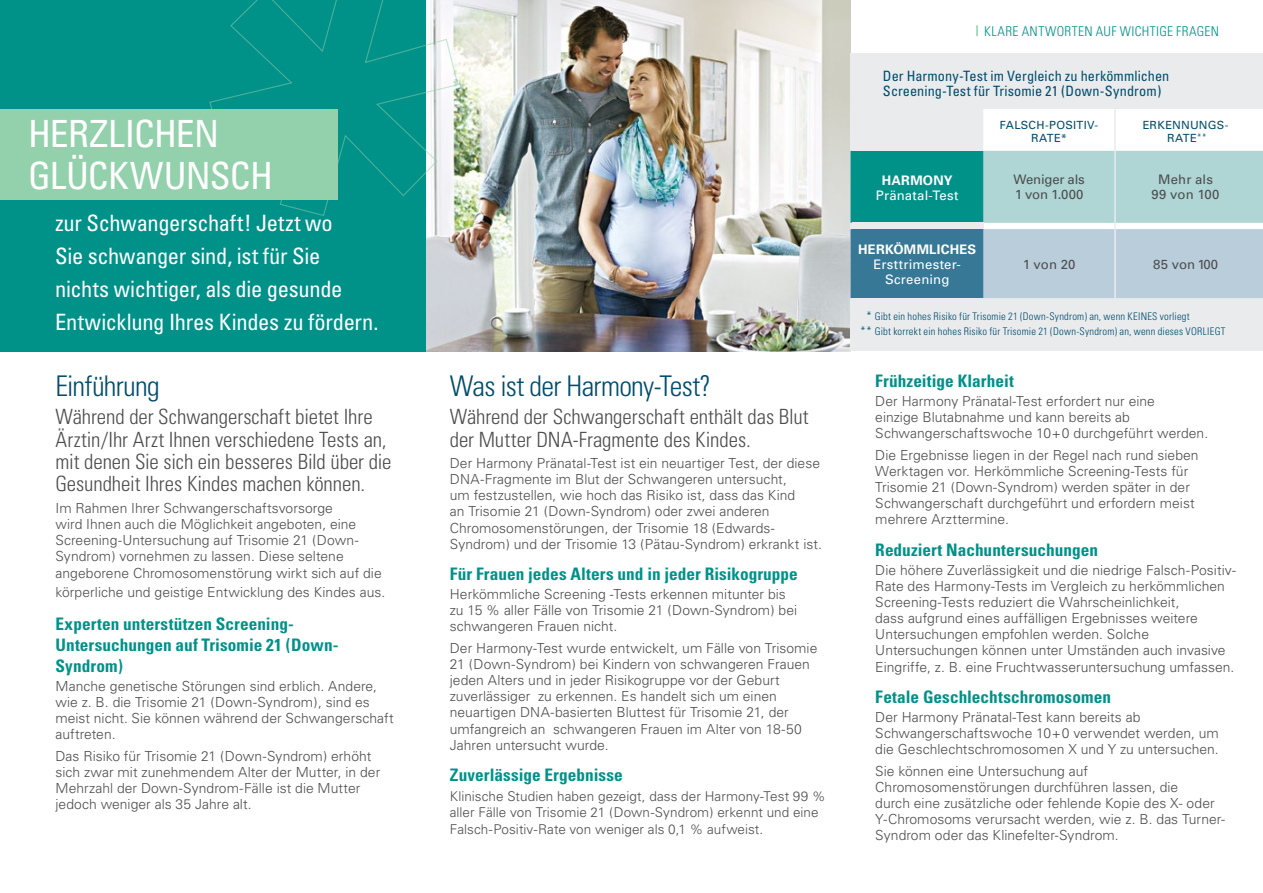
<style>
.page{position:relative;width:1263px;height:893px;background:#fff}
.page>*{position:absolute;margin:0;border:0;box-sizing:border-box;transform-origin:0 0}
.green_bar_CAPS{font:condensed 37.5px/42px "Univers";letter-spacing:-.02em;color:#fff}
.blue_headline___insi{font:300 condensed 28.5px "Univers";letter-spacing:-.025em;color:#004c6c}
.green_bar_CAPS-2{font:condensed 22.5px/33px "Univers";letter-spacing:-.01em;color:#fff}
.intro_copy___text{font:300 condensed 21px/22.5px "Univers";letter-spacing:-.005em;color:#4d4d4f}
.green_subhead___text{font:700 condensed 17.25px/21px "Univers";letter-spacing:.005em;color:#009189}
.chart___title{font:condensed 14.25px/15px "Univers";letter-spacing:.005em;color:#004c6c}
.text{font:300 13.8px/16px "Univers";color:#4d4d4f}
.text-2{font:300 13.5px/16.5px "Univers";letter-spacing:.005em;color:#4d4d4f}
.CLEAR_design_line{font:300 condensed 13.5px "Univers";letter-spacing:.03em;color:#009189}
.chart___info{font:13.2px "Univers";color:#4d4d4f}
.chart___test_name{font:13.2px "Univers";letter-spacing:.015em;color:#fff}
.chart___test_name_hi{font:700 13.2px "Univers";letter-spacing:.02em;color:#fff}
.chart___column_title{font:11.25px "Univers";letter-spacing:.02em;color:#004c6c}
.chart_asterisk{font:300 condensed 10.5px "Univers";letter-spacing:.02em;color:#004c6c}
.s1{font-stretch:normal}
</style>
<div class="page">
<img style="left:425px;top:0;width:425px;height:351px">
<div style="left:850px;top:54px;width:413px;height:297px;background:#e9ebed"></div>
<div style="left:0;top:0;width:425px;height:351px;background:#009189"></div>
<svg style="left:209px;top:0;width:250px;height:216px"></svg>
<div style="left:0;top:110px;width:337px;height:90px;background:#93d0ac"></div>
<svg style="left:976px;top:25px;width:2px;height:11px"></svg>
<div style="left:851px;top:151px;width:132px;height:72px;background:#009189"></div>
<div style="left:851px;top:229px;width:132px;height:69px;background:#367896"></div>
<hr style="left:850px;top:151px;width:2px;height:72px;background:#009189">
<svg style="left:983px;top:109px;width:280px;height:189px;background:#c7dde1"></svg>
<hr style="left:1114px;top:229px;width:2px;height:69px;background:#e9ebed">
<hr style="left:850px;top:229px;width:2px;height:69px;background:#367896">
<p class="green_bar_CAPS" style="left:28px;top:112px;width:246px">HERZLICHEN<br>GLÜCKWUNSCH</p>
<p class="green_bar_CAPS-2" style="left:55px;top:206px;width:325px">zur Schwangerschaft! Jetzt wo<br>Sie schwanger sind, ist für Sie nichts wichtiger, als die gesunde Entwicklung Ihres Kindes zu fördern.</p>
<p class="blue_headline___insi" style="left:55px;top:369px;width:106px">Einführung</p>
<p class="intro_copy___text" style="left:55px;top:405px;width:338px">Während der Schwangerschaft bietet Ihre Ärztin/Ihr Arzt Ihnen verschiedene Tests an, mit denen Sie sich ein besseres Bild über die Gesundheit Ihres Kindes machen können.</p>
<p class="text" style="left:55px;top:500px;width:328px">Im Rahmen Ihrer Schwangerschaftsvorsorge<br>wird Ihnen auch die Möglichkeit angeboten, eine Screening-Untersuchung auf Trisomie 21 (Down-Syndrom) vornehmen zu lassen. Diese seltene angeborene Chromosomenstörung wirkt sich auf die</p>
<p class="text" style="left:55px;top:584px;width:331px">körperliche und geistige Entwicklung des Kindes aus.</p>
<p class="green_subhead___text" style="left:55px;top:613px;width:285px">Experten unterstützen Screening-<br>Untersuchungen auf Trisomie 21 (Down-<br>Syndrom)</p>
<p class="text" style="left:55px;top:678px;width:340px">Manche genetische Störungen sind erblich. Andere, wie z. B. die Trisomie 21 (Down-Syndrom), sind es meist nicht. Sie können während der Schwangerschaft auftreten.</p>
<p class="text" style="left:55px;top:748px;width:326px">Das Risiko für Trisomie 21 (Down-Syndrom) erhöht sich zwar mit zunehmendem Alter der Mutter, in der Mehrzahl der Down-Syndrom-Fälle ist die Mutter jedoch weniger als 35 Jahre alt.</p>
<p class="blue_headline___insi" style="left:450px;top:369px;width:262px">Was ist der Harmony-Test?</p>
<p class="intro_copy___text" style="left:450px;top:405px;width:360px">Während der Schwangerschaft enthält das Blut der Mutter DNA-Fragmente des Kindes.</p>
<p class="text" style="left:450px;top:455px;width:374px">Der Harmony Pränatal-Test ist ein neuartiger Test, der diese DNA-Fragmente im Blut der Schwangeren untersucht,<br>um festzustellen, wie hoch das Risiko ist, dass das Kind<br>an Trisomie 21 (Down-Syndrom) oder zwei anderen Chromosomenstörungen, der Trisomie 18 (Edwards-Syndrom) und der Trisomie 13 (Pätau-Syndrom) erkrankt ist.</p>
<p class="green_subhead___text" style="left:450px;top:564px;width:350px">Für Frauen jedes Alters und in jeder Risikogruppe</p>
<p class="text" style="left:450px;top:586px;width:349px">Herkömmliche Screening -Tests erkennen mitunter bis zu 15 % aller Fälle von Trisomie 21 (Down-Syndrom) bei schwangeren Frauen nicht.</p>
<p class="text" style="left:450px;top:640px;width:369px">Der Harmony-Test wurde entwickelt, um Fälle von Trisomie 21 (Down-Syndrom) bei Kindern von schwangeren Frauen jeden Alters und in jeder Risikogruppe vor der Geburt zuverlässiger zu erkennen. Es handelt sich um einen neuartigen DNA-basierten Bluttest für Trisomie 21, der umfangreich an schwangeren Frauen im Alter von 18-50<br>Jahren untersucht wurde.</p>
<p class="green_subhead___text" style="left:450px;top:765px;width:175px">Zuverlässige Ergebnisse</p>
<p class="text-2" style="left:450px;top:787px;width:377px">Klinische Studien haben gezeigt, dass der Harmony-Test 99 % aller Fälle von Trisomie 21 (Down-Syndrom) erkennt und eine<br>Falsch-Positiv-Rate von weniger als 0,1 % aufweist.</p>
<p class="CLEAR_design_line" style="left:984px;top:23px;width:236px">KLARE ANTWORTEN AUF WICHTIGE FRAGEN</p>
<p class="chart___title" style="left:883px;top:68px;width:288px">Der Harmony-Test im Vergleich zu herkömmlichen<br>Screening-Test für Trisomie 21 (Down-Syndrom)</p>
<p class="chart___test_name_hi" style="left:882px;top:172px;width:72px">HARMONY</p>
<p class="chart___test_name" style="left:876px;top:187px;width:84px">Pränatal-Test</p>
<p class="chart___test_name_hi" style="left:858px;top:241px;width:120px">HERKÖMMLICHES</p>
<p class="chart___test_name" style="left:873px;top:256px;width:89px">Ersttrimester-</p>
<p class="chart___test_name" style="left:885px;top:271px;width:66px">Screening</p>
<p class="chart___column_title" style="left:1000px;top:118px;width:100px">FALSCH-POSITIV-</p>
<p class="chart___column_title" style="left:1031px;top:132px;width:37px">RATE*</p>
<p class="chart___info" style="left:1013px;top:172px;width:73px">Weniger als</p>
<p class="chart___info" style="left:1015px;top:187px;width:70px">1 von 1.000</p>
<p class="chart___column_title" style="left:1143px;top:118px;width:87px">ERKENNUNGS-</p>
<p class="chart___column_title" style="left:1167px;top:132px;width:41px">RATE<sup>**</sup></p>
<p class="chart___info" style="left:1158px;top:172px;width:56px">Mehr als</p>
<p class="chart___info" style="left:1151px;top:187px;width:69px">99 von 100</p>
<p class="chart___info" style="left:1023px;top:256px;width:54px">1 von 20</p>
<p class="chart___info" style="left:1153px;top:256px;width:66px">85 von 100</p>
<p class="chart_asterisk" style="left:866px;top:310px;width:325px"><span class="s1">*</span> Gibt ein hohes Risiko für Trisomie 21 (Down-Syndrom) an, wenn KEINES vorliegt</p>
<p class="chart_asterisk" style="left:860px;top:325px;width:367px"><span class="s1">**</span> Gibt korrekt ein hohes Risiko für Trisomie 21 (Down-Syndrom) an, wenn dieses VORLIEGT</p>
<p class="green_subhead___text" style="left:875px;top:371px;width:140px">Frühzeitige Klarheit</p>
<p class="text" style="left:875px;top:393px;width:334px">Der Harmony Pränatal-Test erfordert nur eine<br>einzige Blutabnahme und kann bereits ab<br>Schwangerschaftswoche 10+0 durchgeführt werden.</p>
<p class="text" style="left:875px;top:447px;width:325px">Die Ergebnisse liegen in der Regel nach rund sieben Werktagen vor. Herkömmliche Screening-Tests für Trisomie 21 (Down-Syndrom) werden später in der Schwangerschaft durchgeführt und erfordern meist mehrere Arzttermine.</p>
<p class="green_subhead___text" style="left:875px;top:539px;width:224px">Reduziert Nachuntersuchungen</p>
<p class="text" style="left:875px;top:562px;width:362px">Die höhere Zuverlässigkeit und die niedrige Falsch-Positiv-Rate des Harmony-Tests im Vergleich zu herkömmlichen Screening-Tests reduziert die Wahrscheinlichkeit,<br>dass aufgrund eines auffälligen Ergebnisses weitere Untersuchungen empfohlen werden. Solche Untersuchungen können unter Umständen auch invasive Eingriffe, z. B. eine Fruchtwasseruntersuchung umfassen.</p>
<p class="green_subhead___text" style="left:875px;top:686px;width:237px">Fetale Geschlechtschromosomen</p>
<p class="text" style="left:875px;top:709px;width:345px">Der Harmony Pränatal-Test kann bereits ab<br>Schwangerschaftswoche 10+0 verwendet werden, um die Geschlechtschromosomen X und Y zu untersuchen.</p>
<p class="text" style="left:875px;top:763px;width:351px">Sie können eine Untersuchung auf Chromosomenstörungen durchführen lassen, die<br>durch eine zusätzliche oder fehlende Kopie des X- oder Y-Chromosoms verursacht werden, wie z. B. das Turner-Syndrom oder das Klinefelter-Syndrom.</p>
</div>
